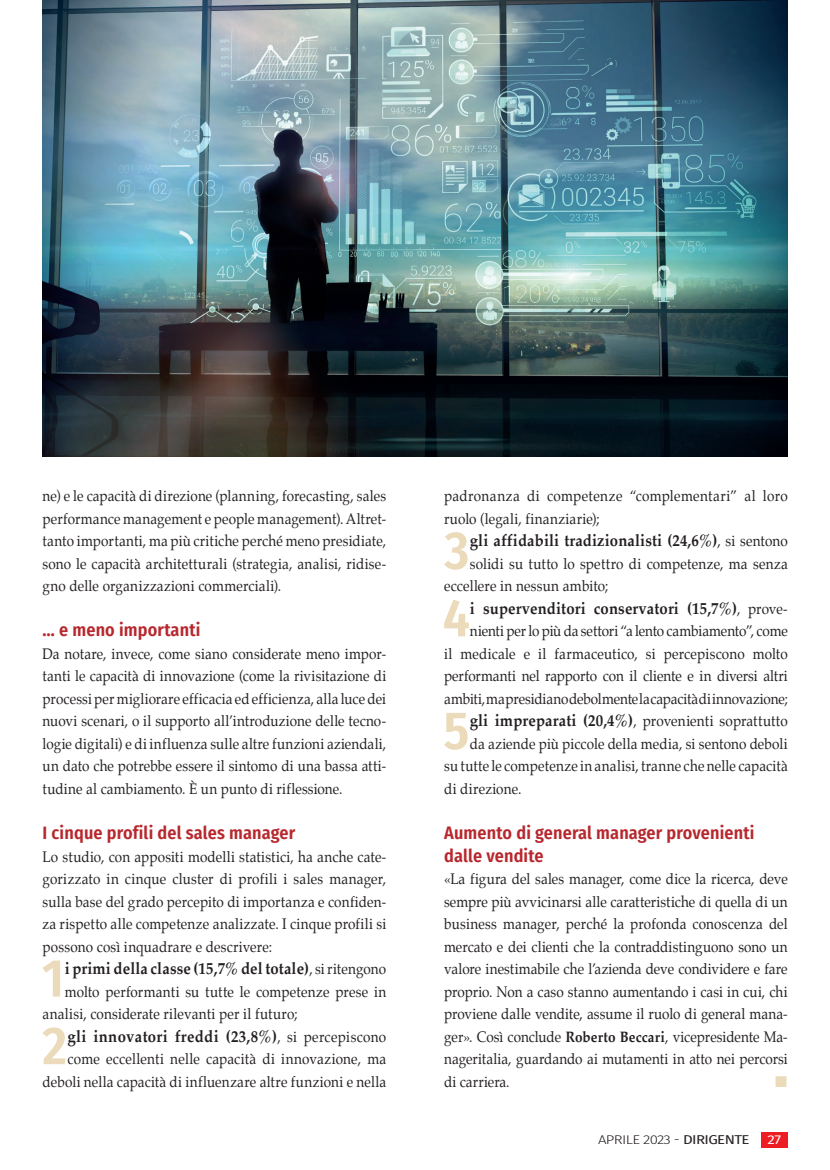
<style>
.page{position:relative;width:830px;height:1170px;background:#fff}
.page>*{position:absolute;margin:0;border:0;box-sizing:border-box;transform-origin:0 0}
.t1{font:600 53.4px "Fira Sans Condensed";color:#ebdbba}
.t2{font:600 18px/22.5px "Fira Sans Condensed";letter-spacing:.01em;color:#b7282e}
.t3{font:700 16.5px "Palatino";letter-spacing:.01em;color:#231f20;scale:.9 1}
.t4{font:15px/22.5px "Palatino";letter-spacing:.015em;color:#231f20;text-align:justify;scale:.9 1}
.t5{font:300 12.6px "Fira Sans";letter-spacing:-.04em;color:#231f20;scale:1.2 1}
.t6{font:12.6px "Fira Sans";color:#fff;scale:1.2 1}
.s1{font-weight:400;font-size:15px}
.s2{font-weight:700;font-size:16.5px}
.s3{font-weight:700}
.s4{font-weight:400}
</style>
<div class="page">
<div style="left:760px;top:1131px;width:27px;height:16px;background:#ee1d23"></div>
<img style="left:43px;top:0;width:744px;height:456px">
<p class="t4" style="left:43px;top:485px;width:383px">ne) e le capacità di direzione (planning, forecasting, sales performance management e people management). Altret&shy;tanto importanti, ma più critiche perché meno presidiate, sono le capacità architetturali (strategia, analisi, ridise&shy;gno delle organizzazioni commerciali).</p>
<p class="t2" style="left:43px;top:617px;width:159px">… e meno importanti</p>
<p class="t4" style="left:43px;top:642px;width:383px">Da notare, invece, come siano considerate meno impor&shy;tanti le capacità di innovazione (come la rivisitazione di processi per migliorare efficacia ed efficienza, alla luce dei nuovi scenari, o il supporto all’introduzione delle tecno&shy;logie digitali) e di influenza sulle altre funzioni aziendali, un dato che potrebbe essere il sintomo di una bassa atti&shy;tudine al cambiamento. È un punto di riflessione.</p>
<p class="t2" style="left:43px;top:820px;width:254px">I cinque profili del sales manager</p>
<p class="t4" style="left:43px;top:845px;width:383px">Lo studio, con appositi modelli statistici, ha anche cate&shy;gorizzato in cinque cluster di profili i sales manager, sulla base del grado percepito di importanza e confiden&shy;za rispetto alle competenze analizzate. I cinque profili si possono così inquadrare e descrivere:</p>
<h1 class="t1" style="left:42px;top:934px;width:24px">1</h1>
<p class="t3" style="left:65px;top:958px;width:358px">i primi della classe (15,7% del totale)<span class="s1">, si ritengono</span></p>
<p class="t4" style="left:43px;top:980px;width:383px;text-indent:22px">molto performanti su tutte le competenze prese in analisi, considerate rilevanti per il futuro;</p>
<h1 class="t1" style="left:42px;top:1001px;width:26px">2</h1>
<p class="t3" style="left:67px;top:1026px;width:355px">gli innovatori freddi (23,8%)<span class="s1">, si percepiscono</span></p>
<p class="t4" style="left:43px;top:1047px;width:383px;text-align:right">come eccellenti nelle capacità di innovazione, ma deboli nella capacità di influenzare altre funzioni e nella</p>
<p class="t4" style="left:444px;top:485px;width:383px">padronanza di competenze “complementari” al loro ruolo (legali, finanziarie);</p>
<h1 class="t1" style="left:444px;top:506px;width:27px">3</h1>
<p class="t3" style="left:469px;top:531px;width:354px">gli affidabili tradizionalisti (24,6%)<span class="s1">, si sentono</span></p>
<p class="t4" style="left:444px;top:552px;width:383px;text-indent:26px">solidi su tutto lo spettro di competenze, ma senza eccellere in nessun ambito;</p>
<h1 class="t1" style="left:442px;top:574px;width:29px">4</h1>
<p class="t3" style="left:469px;top:598px;width:354px">i supervenditori conservatori (15,7%)<span class="s1">, prove-</span></p>
<p class="t4" style="left:444px;top:620px;width:383px;text-indent:26px">nienti per lo più da settori “a lento cambiamento”, come il medicale e il farmaceutico, si percepiscono molto performanti nel rapporto con il cliente e in diversi altri ambiti, ma presidiano debolmente la capacità di innovazione;</p>
<h1 class="t1" style="left:443px;top:686px;width:27px">5</h1>
<p class="t4" style="left:469px;top:710px;width:354px"><span class="s2">gli impreparati (20,4%)</span>, provenienti soprattutto</p>
<p class="t4" style="left:469px;top:732px;width:354px">da aziende più piccole della media, si sentono deboli</p>
<p class="t4" style="left:444px;top:755px;width:383px">su tutte le competenze in analisi, tranne che nelle capacità</p>
<p class="t4" style="left:444px;top:777px;width:87px">di direzione.</p>
<p class="t2" style="left:444px;top:820px;width:312px">Aumento di general manager provenienti dalle vendite</p>
<p class="t4" style="left:444px;top:867px;width:383px">«La figura del sales manager, come dice la ricerca, deve sempre più avvicinarsi alle caratteristiche di quella di un business manager, perché la profonda conoscenza del mercato e dei clienti che la contraddistinguono sono un valore inestimabile che l’azienda deve condividere e fare proprio. Non a caso stanno aumentando i casi in cui, chi proviene dalle vendite, assume il ruolo di general mana&shy;ger». Così conclude <span class="s3">Roberto Beccari</span>, vicepresidente Ma&shy;nageritalia, guardando ai mutamenti in atto nei percorsi di carriera.</p>
<p class="t5" style="left:597px;top:1130px;width:128px">APRILE 2023 - <span class="s4">DIRIGENTE</span></p>
<p class="t6" style="left:767px;top:1129px;width:13px">27</p>
</div>
